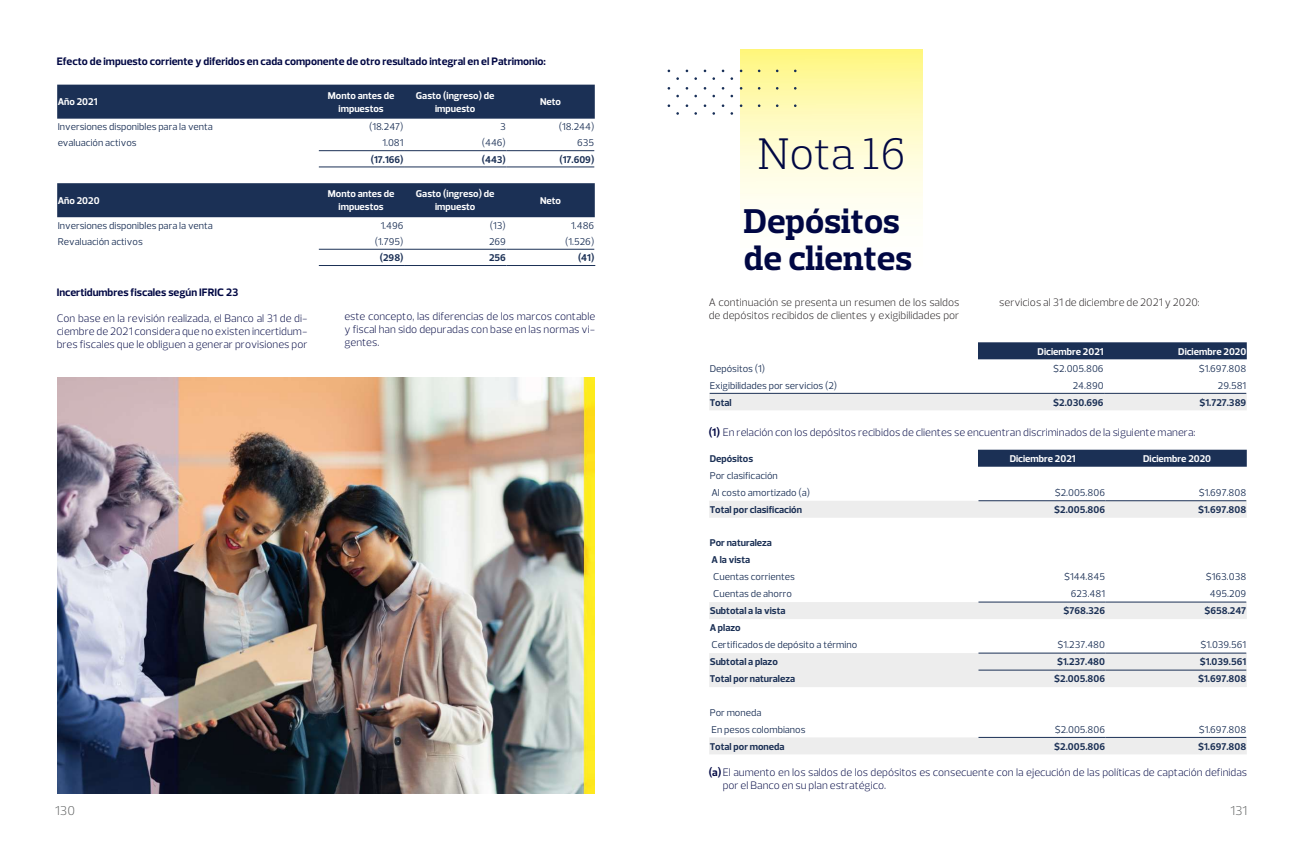
<style>
.page{position:relative;width:1304px;height:851px;background:#fff}
.page>*{position:absolute;margin:0;border:0;box-sizing:border-box;transform-origin:0 0}
.t1{font:300 45px "Prelo Slab";color:#000743}
.t2{font:700 35px/37px "Prelo Slab";color:#000743}
.t3{font:300 13px "Prelo";color:#5c5e5e}
.t4{font:300 11px/13px "Prelo";color:#000743;text-align:justify}
.t5{font:300 11px/13px "Prelo";color:#231f20}
.t6{font:700 11px "Prelo";color:#000743}
.t7{font:10px/17px "Prelo";color:#1b3055}
.t8{font:700 10px/17px "Prelo";color:#1b3055}
.t9{font:700 10px/13px "Prelo";color:#fff;text-align:center}
.s1{font-weight:700}
</style>
<div class="page">
<svg style="left:57px;top:85px;width:538px;height:132px;fill:#1b3055"></svg>
<hr style="left:319px;top:150px;width:85px;height:1px;background:#1b3055">
<hr style="left:404px;top:150px;width:102px;height:1px;background:#1b3055">
<hr style="left:506px;top:150px;width:88px;height:1px;background:#1b3055">
<hr style="left:319px;top:166px;width:85px;height:1px;background:#1b3055">
<hr style="left:404px;top:166px;width:102px;height:1px;background:#1b3055">
<hr style="left:506px;top:166px;width:88px;height:1px;background:#1b3055">
<hr style="left:319px;top:249px;width:85px;height:1px;background:#1b3055">
<hr style="left:404px;top:249px;width:102px;height:1px;background:#1b3055">
<hr style="left:506px;top:249px;width:88px;height:1px;background:#1b3055">
<hr style="left:319px;top:265px;width:85px;height:1px;background:#1b3055">
<hr style="left:404px;top:265px;width:102px;height:1px;background:#1b3055">
<hr style="left:506px;top:265px;width:89px;height:1px;background:#1b3055">
<img style="left:57px;top:378px;width:538px;height:415px">
<div style="left:978px;top:342px;width:269px;height:17px;background:#1b3055"></div>
<div style="left:709px;top:393px;width:538px;height:17px;background:#ededed"></div>
<hr style="left:710px;top:393px;width:268px;height:1px;background:#1b3055">
<hr style="left:978px;top:393px;width:126px;height:1px;background:#1b3055">
<hr style="left:1104px;top:393px;width:142px;height:1px;background:#1b3055">
<div style="left:978px;top:449px;width:269px;height:17px;background:#1b3055"></div>
<svg style="left:709px;top:500px;width:538px;height:254px"></svg>
<hr style="left:978px;top:500px;width:128px;height:1px;background:#1b3055">
<hr style="left:1106px;top:500px;width:140px;height:1px;background:#1b3055">
<hr style="left:978px;top:601px;width:128px;height:1px;background:#1b3055">
<hr style="left:1106px;top:601px;width:140px;height:1px;background:#1b3055">
<hr style="left:978px;top:652px;width:128px;height:1px;background:#1b3055">
<hr style="left:1106px;top:652px;width:140px;height:1px;background:#1b3055">
<hr style="left:978px;top:669px;width:128px;height:1px;background:#1b3055">
<hr style="left:1106px;top:669px;width:140px;height:1px;background:#1b3055">
<hr style="left:978px;top:737px;width:128px;height:1px;background:#1b3055">
<hr style="left:1106px;top:737px;width:140px;height:1px;background:#1b3055">
<p class="t6" style="left:57px;top:54px;width:491px">Efecto de impuesto corriente y diferidos en cada componente de otro resultado integral en el Patrimonio:</p>
<p class="t9" style="left:58px;top:96px;width:41px">Año 2021</p>
<p class="t9" style="left:328px;top:89px;width:68px">Monto antes de impuestos</p>
<p class="t9" style="left:416px;top:89px;width:80px">Gasto (ingreso) de impuesto</p>
<p class="t9" style="left:540px;top:96px;width:23px">Neto</p>
<p class="t7" style="left:58px;top:119px;width:157px">Inversiones disponibles para la venta</p>
<p class="t7" style="left:369px;top:119px;width:36px">(18.247)</p>
<p class="t7" style="left:500px;top:119px;width:7px">3</p>
<p class="t7" style="left:559px;top:119px;width:37px">(18.244)</p>
<p class="t7" style="left:58px;top:135px;width:80px">evaluación activos</p>
<p class="t7" style="left:382px;top:135px;width:23px">1.081</p>
<p class="t7" style="left:482px;top:135px;width:26px">(446)</p>
<p class="t7" style="left:577px;top:135px;width:19px">635</p>
<p class="t8" style="left:371px;top:151px;width:34px">(17.166)</p>
<p class="t8" style="left:482px;top:151px;width:26px">(443)</p>
<p class="t8" style="left:559px;top:151px;width:36px">(17.609)</p>
<p class="t9" style="left:58px;top:194px;width:43px">Año 2020</p>
<p class="t9" style="left:328px;top:188px;width:68px">Monto antes de impuestos</p>
<p class="t9" style="left:416px;top:188px;width:80px">Gasto (ingreso) de impuesto</p>
<p class="t9" style="left:540px;top:194px;width:23px">Neto</p>
<p class="t7" style="left:58px;top:217px;width:157px">Inversiones disponibles para la venta</p>
<p class="t7" style="left:381px;top:217px;width:24px">1.496</p>
<p class="t7" style="left:490px;top:217px;width:17px">(13)</p>
<p class="t7" style="left:571px;top:217px;width:25px">1.486</p>
<p class="t7" style="left:58px;top:233px;width:87px">Revaluación activos</p>
<p class="t7" style="left:375px;top:233px;width:30px">(1.795)</p>
<p class="t7" style="left:489px;top:233px;width:18px">269</p>
<p class="t7" style="left:565px;top:233px;width:31px">(1.526)</p>
<p class="t8" style="left:380px;top:249px;width:25px">(298)</p>
<p class="t8" style="left:489px;top:249px;width:18px">256</p>
<p class="t8" style="left:578px;top:249px;width:18px">(41)</p>
<p class="t6" style="left:57px;top:286px;width:183px">Incertidumbres fiscales según IFRIC 23</p>
<p class="t4" style="left:57px;top:312px;width:252px">Con base en la revisión realizada, el Banco al 31 de di&shy;ciembre de 2021 considera que no existen incertidum&shy;bres fiscales que le obliguen a generar provisiones por</p>
<p class="t4" style="left:344px;top:310px;width:252px">este concepto, las diferencias de los marcos contable y fiscal han sido depuradas con base en las normas vi&shy;gentes.</p>
<h1 class="t1" style="left:758px;top:126px;width:149px">Nota 16</h1>
<h2 class="t2" style="left:744px;top:203px;width:170px">Depósitos de clientes</h2>
<p class="t5" style="left:709px;top:296px;width:252px">A continuación se presenta un resumen de los saldos de depósitos recibidos de clientes y exigibilidades por</p>
<p class="t5" style="left:999px;top:296px;width:202px">servicios al 31 de diciembre de 2021 y 2020:</p>
<p class="t9" style="left:1038px;top:345px;width:67px">Diciembre 2021</p>
<p class="t9" style="left:1178px;top:345px;width:70px">Diciembre 2020</p>
<p class="t7" style="left:710px;top:360px;width:57px">Depósitos (1)</p>
<p class="t7" style="left:1053px;top:360px;width:52px">$2.005.806</p>
<p class="t7" style="left:1199px;top:360px;width:49px">$1.697.808</p>
<p class="t7" style="left:710px;top:377px;width:129px">Exigibilidades por servicios (2)</p>
<p class="t7" style="left:1073px;top:377px;width:32px">24.890</p>
<p class="t7" style="left:1218px;top:377px;width:30px">29.581</p>
<p class="t8" style="left:710px;top:394px;width:24px">Total</p>
<p class="t8" style="left:1053px;top:394px;width:52px">$2.030.696</p>
<p class="t8" style="left:1199px;top:394px;width:48px">$1.727.389</p>
<p class="t4" style="left:709px;top:425px;width:488px"><span class="s1">(1)</span> En relación con los depósitos recibidos de clientes se encuentran discriminados de la siguiente manera:</p>
<p class="t8" style="left:710px;top:450px;width:45px">Depósitos</p>
<p class="t9" style="left:1010px;top:452px;width:68px">Diciembre 2021</p>
<p class="t9" style="left:1143px;top:452px;width:70px">Diciembre 2020</p>
<p class="t7" style="left:710px;top:467px;width:102px">Por clasificación<br>Al costo amortizado (a)</p>
<p class="t7" style="left:1055px;top:484px;width:52px">$2.005.806</p>
<p class="t7" style="left:1199px;top:484px;width:49px">$1.697.808</p>
<p class="t8" style="left:710px;top:501px;width:94px">Total por clasificación</p>
<p class="t8" style="left:1054px;top:501px;width:52px">$2.005.806</p>
<p class="t8" style="left:1198px;top:501px;width:50px">$1.697.808</p>
<p class="t8" style="left:710px;top:534px;width:64px">Por naturaleza<br>A la vista</p>
<p class="t7" style="left:713px;top:568px;width:83px">Cuentas corrientes</p>
<p class="t7" style="left:1064px;top:568px;width:42px">$144.845</p>
<p class="t7" style="left:1206px;top:568px;width:42px">$163.038</p>
<p class="t7" style="left:713px;top:585px;width:80px">Cuentas de ahorro</p>
<p class="t7" style="left:1071px;top:585px;width:36px">623.481</p>
<p class="t7" style="left:1210px;top:585px;width:38px">495.209</p>
<p class="t8" style="left:710px;top:602px;width:77px">Subtotal a la vista</p>
<p class="t8" style="left:1063px;top:602px;width:43px">$768.326</p>
<p class="t8" style="left:1204px;top:602px;width:43px">$658.247</p>
<p class="t8" style="left:710px;top:619px;width:32px">A plazo</p>
<p class="t7" style="left:711px;top:636px;width:147px">Certificados de depósito a término</p>
<p class="t7" style="left:1058px;top:636px;width:49px">$1.237.480</p>
<p class="t7" style="left:1200px;top:636px;width:47px">$1.039.561</p>
<p class="t8" style="left:710px;top:653px;width:70px">Subtotal a plazo</p>
<p class="t8" style="left:1057px;top:653px;width:49px">$1.237.480</p>
<p class="t8" style="left:1200px;top:653px;width:48px">$1.039.561</p>
<p class="t8" style="left:710px;top:670px;width:87px">Total por naturaleza</p>
<p class="t8" style="left:1054px;top:670px;width:52px">$2.005.806</p>
<p class="t8" style="left:1198px;top:670px;width:50px">$1.697.808</p>
<p class="t7" style="left:710px;top:703px;width:97px">Por moneda<br>En pesos colombianos</p>
<p class="t7" style="left:1055px;top:720px;width:52px">$2.005.806</p>
<p class="t7" style="left:1199px;top:720px;width:49px">$1.697.808</p>
<p class="t8" style="left:710px;top:737px;width:76px">Total por moneda</p>
<p class="t8" style="left:1054px;top:737px;width:52px">$2.005.806</p>
<p class="t8" style="left:1198px;top:737px;width:50px">$1.697.808</p>
<p class="t4" style="left:723px;top:766px;width:526px;text-indent:-14px"><span class="s1">(a)</span>El aumento en los saldos de los depósitos es consecuente con la ejecución de las políticas de captación definidas por el Banco en su plan estratégico.</p>
<p class="t3" style="left:55px;top:802px;width:21px">130</p>
<p class="t3" style="left:1230px;top:802px;width:18px">131</p>
</div>
